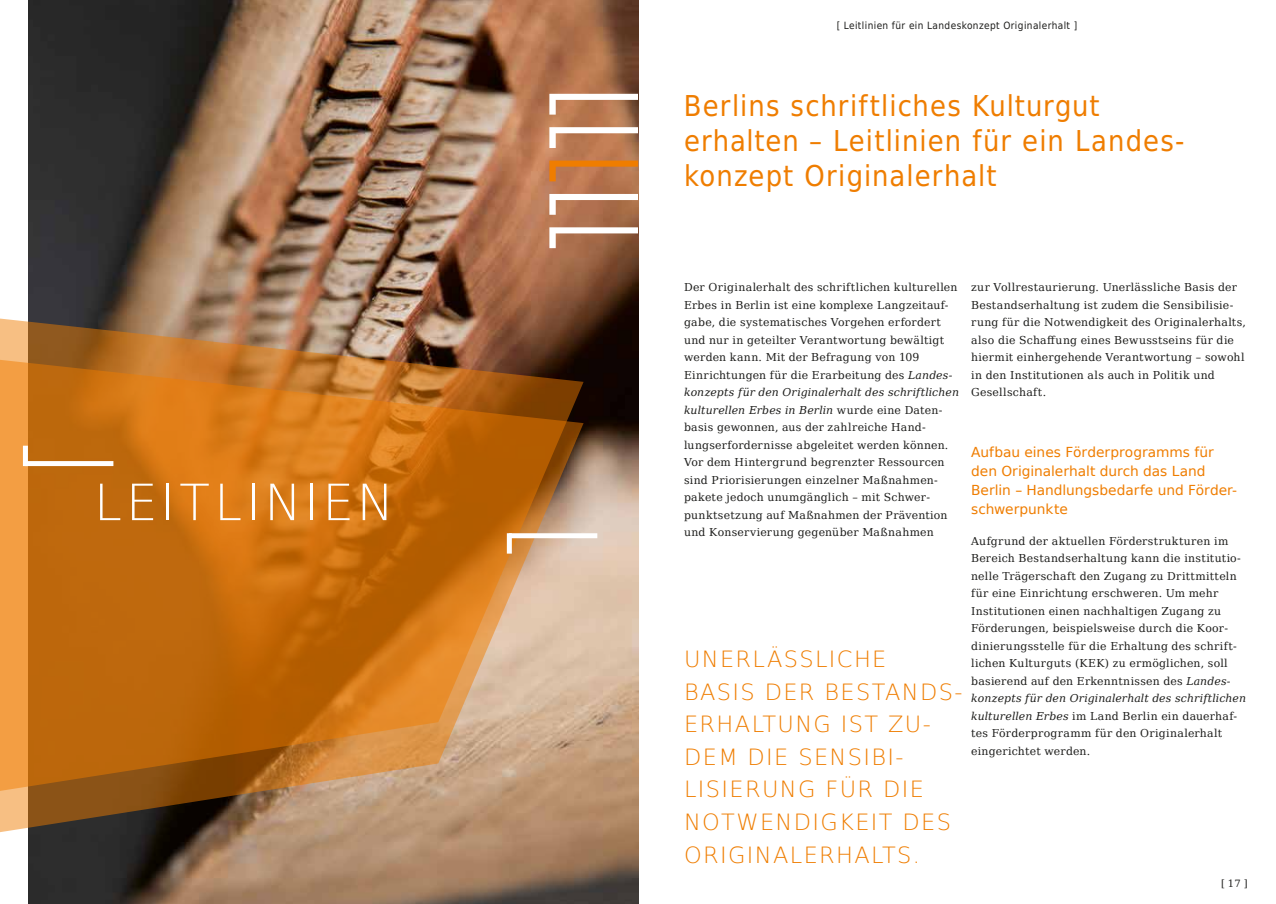
<style>
.page{position:relative;width:1276px;height:904px;background:#fff}
.page>*{position:absolute;margin:0;border:0;box-sizing:border-box;transform-origin:0 0}
.Kapitelüberschrift{font:200 50px "DejaVu Sans";letter-spacing:.065em;color:#fff}
.t1{font:28.75px/35px "DejaVu Sans Condensed";letter-spacing:.04em;color:#ef7d00}
.Zitate{font:200 22.5px/32.5px "DejaVu Sans";letter-spacing:.06em;color:#ef7d00}
.t2{font:13.75px/18.8px "DejaVu Sans";color:#ef7d00}
.Fliesstext{font:10.88px/17.5px "DejaVu Serif";letter-spacing:.02em;color:#1d1d1b}
.t3{font:10px "DejaVu Sans Condensed";letter-spacing:.04em;color:#1d1d1b}
.t4{font:10px "DejaVu Serif";color:#1d1d1b}
.s1{font-style:italic}
</style>
<div class="page">
<img style="left:28px;top:0;width:610px;height:904px">
<svg style="left:0;top:792px;width:583px;height:41px;background:#957353"></svg>
<svg style="left:0;top:317px;width:583px;height:475px;background:#c27728"></svg>
<div style="left:509px;top:533px;width:88px;height:5px;background:#fff"></div>
<div style="left:507px;top:533px;width:5px;height:20px;background:#fff"></div>
<div style="left:25px;top:461px;width:88px;height:5px;background:#fff"></div>
<div style="left:23px;top:445px;width:5px;height:21px;background:#fff"></div>
<svg style="left:549px;top:94px;width:89px;height:21px"></svg>
<svg style="left:549px;top:127px;width:89px;height:21px"></svg>
<svg style="left:549px;top:160px;width:89px;height:21px;background:#cc7a36"></svg>
<svg style="left:549px;top:194px;width:89px;height:21px"></svg>
<svg style="left:549px;top:227px;width:89px;height:21px"></svg>
<p class="Kapitelüberschrift" style="left:94px;top:465px;width:301px">LEITLINIEN</p>
<p class="t3" style="left:836px;top:17px;width:242px">[ Leitlinien für ein Landeskonzept Originalerhalt ]</p>
<h1 class="t1" style="left:684px;top:87px;width:502px">Berlins schriftliches Kulturgut erhalten – Leitlinien für ein Landes&shy;konzept Originalerhalt</h1>
<p class="Fliesstext" style="left:684px;top:278px;width:276px">Der Originalerhalt des schriftlichen kulturellen Erbes in Berlin ist eine komplexe Langzeitauf&shy;gabe, die systematisches Vorgehen erfordert und nur in geteilter Verantwortung bewältigt werden kann. Mit der Befragung von 109<br>Einrichtungen für die Erarbeitung des <span class="s1">Landes&shy;konzepts für den Originalerhalt des schriftlichen kulturellen Erbes in Berlin</span> wurde eine Daten&shy;basis gewonnen, aus der zahlreiche Hand&shy;lungserfordernisse abgeleitet werden können.<br>Vor dem Hintergrund begrenzter Ressourcen sind Priorisierungen einzelner Maßnahmen&shy;pakete jedoch unumgänglich – mit Schwer&shy;punktsetzung auf Maßnahmen der Prävention und Konservierung gegenüber Maßnahmen</p>
<p class="Zitate" style="left:684px;top:641px;width:278px">UNERLÄSSLICHE<br>BASIS DER BESTANDS-<br>ERHALTUNG IST ZU-<br>DEM DIE SENSIBI-<br>LISIERUNG FÜR DIE<br>NOTWENDIGKEIT DES<br>ORIGINALERHALTS.</p>
<p class="Fliesstext" style="left:971px;top:278px;width:276px">zur Vollrestaurierung. Unerlässliche Basis der Bestandserhaltung ist zudem die Sensibilisie&shy;rung für die Notwendigkeit des Originalerhalts, also die Schaffung eines Bewusstseins für die hiermit einhergehende Verantwortung – sowohl in den Institutionen als auch in Politik und Gesellschaft.</p>
<h2 class="t2" style="left:971px;top:443px;width:267px">Aufbau eines Förderprogramms für den Originalerhalt durch das Land<br>Berlin – Handlungsbedarfe und Förder&shy;schwerpunkte</h2>
<p class="Fliesstext" style="left:971px;top:532px;width:276px">Aufgrund der aktuellen Förderstrukturen im Bereich Bestandserhaltung kann die institutio&shy;nelle Trägerschaft den Zugang zu Drittmitteln für eine Einrichtung erschweren. Um mehr Institutionen einen nachhaltigen Zugang zu Förderungen, beispielsweise durch die Koor&shy;dinierungsstelle für die Erhaltung des schrift&shy;lichen Kulturguts (KEK) zu ermöglichen, soll basierend auf den Erkenntnissen des <span class="s1">Landes&shy;konzepts für den Originalerhalt des schriftlichen kulturellen Erbes</span> im Land Berlin ein dauerhaf&shy;tes Förderprogramm für den Originalerhalt eingerichtet werden.</p>
<p class="t4" style="left:1221px;top:875px;width:28px">[ 17 ]</p>
</div>
